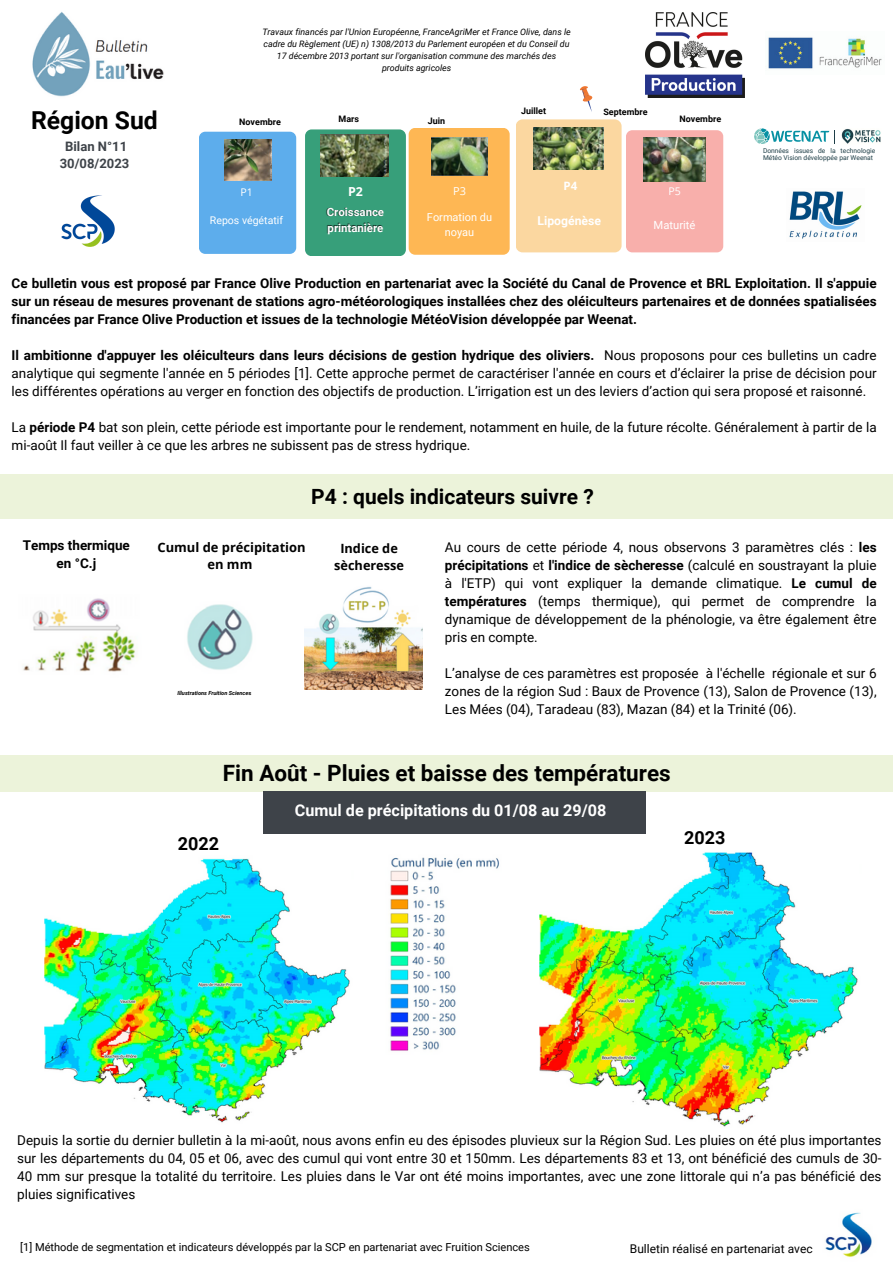
<style>
.page{position:relative;width:893px;height:1264px;background:#fff}
.page>*{position:absolute;margin:0;border:0;box-sizing:border-box;transform-origin:0 0}
.t1{font:700 24.75px "Roboto";color:#000}
.t2{font:700 22.5px "Roboto";color:#000}
.t3{font:700 21px "Roboto";color:#000}
.t4{font:700 18px "Roboto";color:#000}
.t5{font:700 16.2px "Roboto";color:#fff}
.t6{font:13.5px/18px "Roboto";color:#000;text-align:justify}
.t7{font:700 13.5px/18px "Roboto";color:#000;text-align:justify}
.t8{font:700 13.05px "Roboto";color:#3e4349}
.t9{font:700 12.9px/17.2px "Open Sans";color:#000;text-align:center}
.t10{font:700 12.75px/17px "Open Sans";color:#000;text-align:center}
.t11{font:700 12.45px "Open Sans";color:#fff}
.t12{font:700 12.15px "Roboto";color:#fff}
.t13{font:12px "Roboto";color:#000}
.t14{font:700 11.55px "Open Sans";color:#fff}
.t15{font:700 11.4px/15.3px "Roboto";color:#fff}
.t16{font:11.25px "Roboto";color:#fff}
.t17{font:11.1px "Roboto";color:#000}
.t18{font:10.95px/14.5px "Roboto";color:#fff;text-align:center}
.t19{font:10.95px "Open Sans";color:#fff}
.t20{font:10.5px "Roboto";color:#fff}
.t21{font:10.5px "Open Sans";color:#fff}
.t22{font:700 9px "Roboto";color:#000}
.t23{font:italic 8.85px/11.9px "Roboto";color:#000;text-align:center}
.t24{font:6.75px/7.2px "Roboto";color:#1e3e47}
.t25{font:italic 700 5.55px "Roboto";color:#000}
.s1{font-weight:700}
.s2{font-style:normal}
</style>
<div class="page">
<img style="left:789px;top:191px;width:73px;height:48px">
<img style="left:825px;top:1212px;width:47px;height:46px">
<img style="left:32px;top:12px;width:132px;height:85px">
<img style="left:61px;top:195px;width:54px;height:52px">
<img style="left:768px;top:37px;width:114px;height:32px">
<div style="left:0;top:760px;width:892px;height:31px;background:#ecf3da"></div>
<div style="left:0;top:755px;width:892px;height:5px;background:#ecf3da"></div>
<div style="left:0;top:480px;width:892px;height:39px;background:#ecf3da"></div>
<div style="left:0;top:474px;width:892px;height:6px;background:#ecf3da"></div>
<img style="left:187px;top:604px;width:66px;height:66px">
<div style="left:263px;top:791px;width:383px;height:43px;background:#3e4349"></div>
<img style="left:645px;top:13px;width:99px;height:84px">
<svg style="left:580px;top:86px;width:12px;height:26px"></svg>
<div style="left:199px;top:132px;width:97px;height:122px;background:#5dadec;border-radius:6px"></div>
<img style="left:224px;top:140px;width:47px;height:40px">
<div style="left:515px;top:119px;width:106px;height:133px;background:#fbd7a0;border-radius:7px"></div>
<img style="left:533px;top:128px;width:70px;height:41px">
<div style="left:626px;top:130px;width:97px;height:122px;background:#f8afab;border-radius:6px"></div>
<img style="left:643px;top:138px;width:62px;height:43px">
<img style="left:841px;top:129px;width:40px;height:15px">
<svg style="left:754px;top:128px;width:81px;height:16px"></svg>
<img style="left:304px;top:586px;width:118px;height:103px">
<div style="left:305px;top:129px;width:101px;height:127px;background:#379f7a;border-radius:7px"></div>
<img style="left:320px;top:135px;width:68px;height:42px">
<div style="left:408px;top:128px;width:101px;height:127px;background:#feb754;border-radius:7px"></div>
<img style="left:431px;top:138px;width:56px;height:37px">
<img style="left:390px;top:857px;width:109px;height:194px">
<img style="left:23px;top:598px;width:115px;height:74px">
<img style="left:44px;top:858px;width:306px;height:265px">
<img style="left:539px;top:852px;width:319px;height:275px">
<p class="t1" style="left:31px;top:106px;width:128px">Région Sud</p>
<p class="t8" style="left:65px;top:139px;width:63px">Bilan N°11</p>
<p class="t8" style="left:60px;top:156px;width:71px">30/08/2023</p>
<p class="t23" style="left:262px;top:27px;width:310px">Travaux financés par l'Union Européenne, FranceAgriMer et France Olive, dans le cadre du Règlement (UE) n) 1308/2013 du Parlement européen et du Conseil du 17 décembre 2013 portant sur l'organisation commune des marchés des produits agricoles</p>
<p class="t22" style="left:239px;top:116px;width:43px">Novembre</p>
<p class="t22" style="left:338px;top:114px;width:22px">Mars</p>
<p class="t22" style="left:428px;top:116px;width:19px">Juin</p>
<p class="t22" style="left:521px;top:106px;width:26px">Juillet</p>
<p class="t22" style="left:603px;top:106px;width:46px">Septembre</p>
<p class="t22" style="left:679px;top:114px;width:43px">Novembre</p>
<p class="t21" style="left:240px;top:185px;width:14px">P1</p>
<p class="t20" style="left:210px;top:215px;width:75px">Repos végétatif</p>
<p class="t11" style="left:348px;top:183px;width:16px">P2</p>
<p class="t15" style="left:327px;top:205px;width:59px">Croissance printanière</p>
<p class="t19" style="left:453px;top:183px;width:14px">P3</p>
<p class="t18" style="left:427px;top:210px;width:67px">Formation du noyau</p>
<p class="t14" style="left:563px;top:177px;width:15px">P4</p>
<p class="t21" style="left:668px;top:184px;width:14px">P5</p>
<p class="t12" style="left:537px;top:214px;width:65px">Lipogénèse</p>
<p class="t16" style="left:653px;top:218px;width:43px">Maturité</p>
<p class="t24" style="left:763px;top:147px;width:114px">Données issues de la technologie<br>Météo Vision développée par Weenat</p>
<p class="t7" style="left:12px;top:274px;width:866px">Ce bulletin vous est proposé par France Olive Production en partenariat avec la Société du Canal de Provence et BRL Exploitation. Il s'appuie sur un réseau de mesures provenant de stations agro-météorologiques installées chez des oléiculteurs partenaires et de données spatialisées financées par France Olive Production et issues de la technologie MétéoVision développée par Weenat.</p>
<p class="t6" style="left:12px;top:346px;width:866px"><span class="s1">Il ambitionne d'appuyer les oléiculteurs dans leurs décisions de gestion hydrique des oliviers.</span> Nous proposons pour ces bulletins un cadre analytique qui segmente l'année en 5 périodes [1]. Cette approche permet de caractériser l'année en cours et d’éclairer la prise de décision pour les différentes opérations au verger en fonction des objectifs de production. L’irrigation est un des leviers d’action qui sera proposé et raisonné.</p>
<p class="t6" style="left:12px;top:418px;width:866px">La <span class="s1">période P4</span> bat son plein, cette période est importante pour le rendement, notamment en huile, de la future récolte. Généralement à partir de la mi-août Il faut veiller à ce que les arbres ne subissent pas de stress hydrique.</p>
<p class="t7" style="left:23px;top:536px;width:109px">Temps thermique</p>
<p class="t7" style="left:57px;top:554px;width:41px">en °C.j</p>
<p class="t3" style="left:311px;top:485px;width:284px">P4 : quels indicateurs suivre ?</p>
<p class="t9" style="left:157px;top:538px;width:150px">Cumul de précipitation en mm</p>
<p class="t10" style="left:334px;top:539px;width:71px">Indice de sècheresse</p>
<p class="t25" style="left:177px;top:689px;width:75px">Illustrations Fruition Science<span class="s2">s</span></p>
<p class="t6" style="left:445px;top:539px;width:433px">Au cours de cette période 4, nous observons 3 paramètres clés : <span class="s1">les précipitations</span> et <span class="s1">l'indice de sècheresse</span> (calculé en soustrayant la pluie à l'ETP) qui vont expliquer la demande climatique. <span class="s1">Le cumul de températures</span> (temps thermique), qui permet de comprendre la dynamique de développement de la phénologie, va être également être pris en compte.</p>
<p class="t6" style="left:445px;top:664px;width:433px">L’analyse de ces paramètres est proposée à l'échelle régionale et sur 6 zones de la région Sud : Baux de Provence (13), Salon de Provence (13), Les Mées (04), Taradeau (83), Mazan (84) et la Trinité (06).</p>
<p class="t2" style="left:223px;top:759px;width:449px">Fin Août - Pluies et baisse des températures</p>
<p class="t5" style="left:295px;top:801px;width:313px">Cumul de précipitations du 01/08 au 29/08</p>
<p class="t4" style="left:178px;top:833px;width:43px">2022</p>
<p class="t4" style="left:684px;top:827px;width:43px">2023</p>
<p class="t6" style="left:17px;top:1131px;width:865px">Depuis la sortie du dernier bulletin à la mi-août, nous avons enfin eu des épisodes pluvieux sur la Région Sud. Les pluies on été plus importantes sur les départements du 04, 05 et 06, avec des cumul qui vont entre 30 et 150mm. Les départements 83 et 13, ont bénéficié des cumuls de 30- 40 mm sur presque la totalité du territoire. Les pluies dans le Var ont été moins importantes, avec une zone littorale qui n’a pas bénéficié des pluies significatives</p>
<p class="t17" style="left:20px;top:1240px;width:511px">[1] Méthode de segmentation et indicateurs développés par la SCP en partenariat avec Fruition Sciences</p>
<p class="t13" style="left:630px;top:1241px;width:184px">Bulletin réalisé en partenariat avec</p>
</div>
